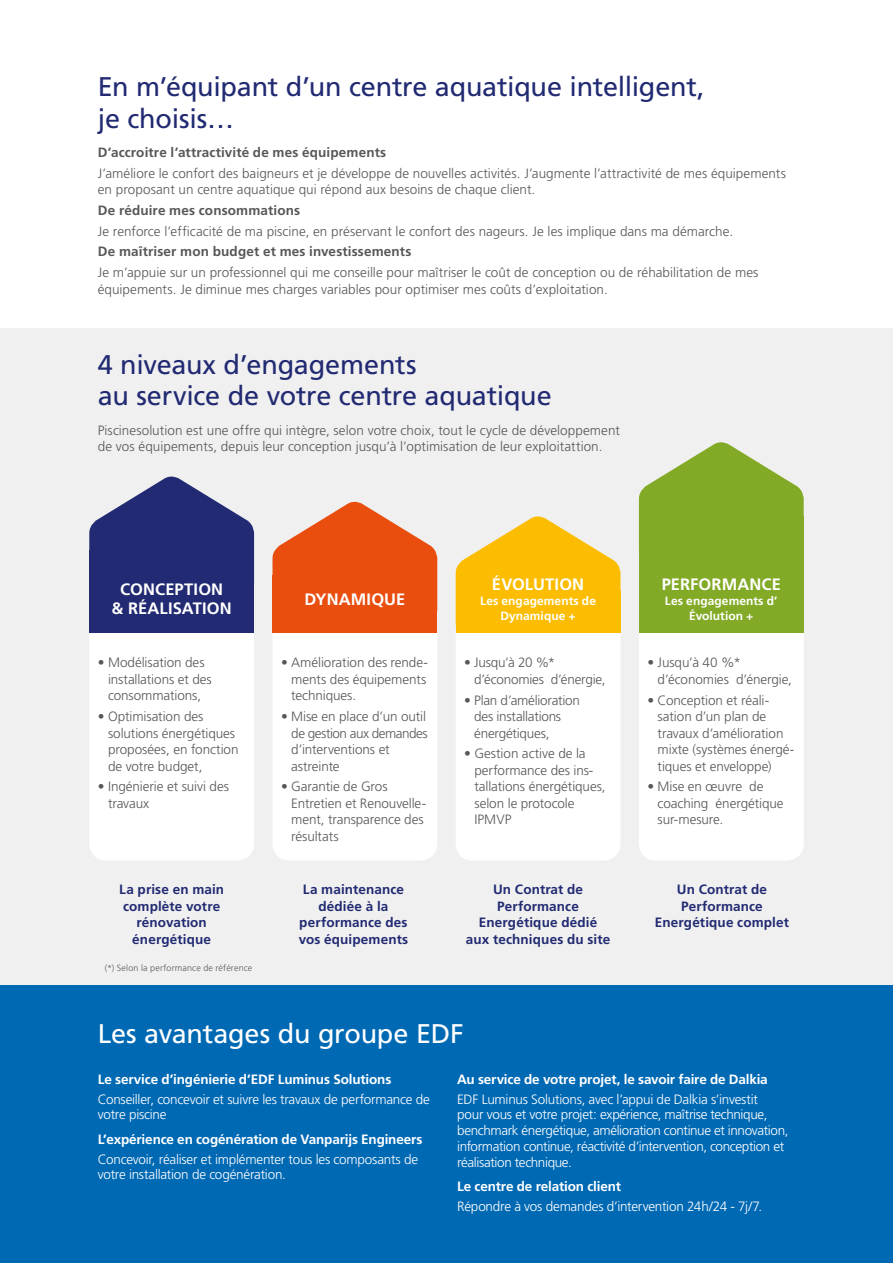
<style>
.page{position:relative;width:893px;height:1263px;background:#fff}
.page>*{position:absolute;margin:0;border:0;box-sizing:border-box;transform-origin:0 0}
.t1{font:27px/31.5px "Frutiger LT Std";letter-spacing:-.01em;color:#212a72}
.t2{font:27px "Frutiger LT Std";letter-spacing:-.01em;color:#fff}
.t3{font:700 16.5px/19.5px "Frutiger LT Std";letter-spacing:.005em;color:#fff;text-align:center}
.t4{font:300 13.5px/16.5px "Frutiger LT Std";letter-spacing:-.005em;color:#575756}
.t5{font:300 13.5px/15.8px "Frutiger LT Std";letter-spacing:-.025em;color:#fff}
.t6{font:700 13.5px/16.5px "Frutiger LT Std";letter-spacing:.01em;color:#212a72;text-align:center}
.t7{font:700 13.5px "Frutiger LT Std";letter-spacing:-.01em;color:#fff}
.t8{font:700 13.5px "Frutiger LT Std";letter-spacing:.01em;color:#575756}
.t9{font:700 12px/15px "Frutiger LT Std";letter-spacing:.005em;color:#fff;text-align:center}
.t10{font:300 9px "Frutiger LT Std";letter-spacing:.015em;color:#575756}
</style>
<div class="page">
<div style="left:0;top:328px;width:893px;height:657px;background:#f0f0f0"></div>
<div style="left:0;top:985px;width:893px;height:278px;background:#0069b4"></div>
<div style="left:89px;top:618px;width:165px;height:242px;background:#fff;border-radius:17px"></div>
<svg style="left:89px;top:476px;width:165px;height:74px"></svg>
<div style="left:89px;top:550px;width:165px;height:82px;background:#212a72"></div>
<div style="left:272px;top:618px;width:165px;height:242px;background:#fff;border-radius:17px"></div>
<svg style="left:272px;top:501px;width:165px;height:74px"></svg>
<div style="left:272px;top:575px;width:165px;height:57px;background:#e94e0f"></div>
<div style="left:456px;top:618px;width:164px;height:242px;background:#fff;border-radius:17px"></div>
<svg style="left:456px;top:516px;width:164px;height:74px"></svg>
<div style="left:456px;top:590px;width:164px;height:42px;background:#fcbd00"></div>
<div style="left:639px;top:618px;width:165px;height:242px;background:#fff;border-radius:17px"></div>
<svg style="left:639px;top:442px;width:165px;height:74px"></svg>
<div style="left:639px;top:516px;width:165px;height:116px;background:#83aa26"></div>
<h1 class="t1" style="left:98px;top:71px;width:608px">En m’équipant d’un centre aquatique intelligent, je choisis…</h1>
<p class="t8" style="left:98px;top:144px;width:290px">D’accroitre l’attractivité de mes équipements</p>
<p class="t4" style="left:98px;top:165px;width:690px">J’améliore le confort des baigneurs et je développe de nouvelles activités. J’augmente l’attractivité de mes équipements en proposant un centre aquatique qui répond aux besoins de chaque client.</p>
<p class="t8" style="left:98px;top:202px;width:204px">De réduire mes consommations</p>
<p class="t4" style="left:98px;top:223px;width:637px">Je renforce l’efficacité de ma piscine, en préservant le confort des nageurs. Je les implique dans ma démarche.</p>
<p class="t8" style="left:98px;top:244px;width:315px">De maîtriser mon budget et mes investissements</p>
<p class="t4" style="left:98px;top:264px;width:662px">Je m’appuie sur un professionnel qui me conseille pour maîtriser le coût de conception ou de réhabilitation de mes équipements. Je diminue mes charges variables pour optimiser mes coûts d’exploitation.</p>
<h1 class="t1" style="left:98px;top:349px;width:455px">4 niveaux d’engagements<br>au service de votre centre aquatique</h1>
<p class="t4" style="left:98px;top:422px;width:524px">Piscinesolution est une offre qui intègre, selon votre choix, tout le cycle de développement de vos équipements, depuis leur conception jusqu’à l’optimisation de leur exploitattion.</p>
<p class="t3" style="left:112px;top:579px;width:122px">CONCEPTION<br>&amp; RÉALISATION</p>
<p class="t4" style="left:108px;top:655px;width:105px;text-indent:-10px">• Modélisation des installations et des consommations,</p>
<p class="t4" style="left:108px;top:708px;width:132px;text-indent:-10px">• Optimisation des solutions énergétiques proposées, en fonction de votre budget,</p>
<p class="t4" style="left:108px;top:778px;width:123px;text-indent:-10px">• Ingénierie et suivi des travaux</p>
<p class="t3" style="left:304px;top:589px;width:103px">DYNAMIQUE</p>
<p class="t4" style="left:291px;top:655px;width:138px;text-indent:-10px">• Amélioration des rende&shy;ments des équipements techniques.</p>
<p class="t4" style="left:291px;top:708px;width:138px;text-indent:-10px">• Mise en place d’un outil de gestion aux demandes d’interventions et astreinte</p>
<p class="t4" style="left:291px;top:778px;width:136px;text-indent:-10px">• Garantie de Gros<br>Entretien et Renouvelle&shy;ment, transparence des résultats</p>
<p class="t3" style="left:492px;top:575px;width:94px">ÉVOLUTION</p>
<p class="t9" style="left:480px;top:594px;width:117px">Les engagements de<br>Dynamique +</p>
<p class="t4" style="left:474px;top:655px;width:133px;text-indent:-10px">• Jusqu’à 20 %* d’économies d’énergie,</p>
<p class="t4" style="left:474px;top:692px;width:107px;text-indent:-10px">• Plan d’amélioration des installations énergétiques,</p>
<p class="t4" style="left:474px;top:745px;width:133px;text-indent:-10px">• Gestion active de la performance des ins&shy;tallations énergétiques, selon le protocole<br>IPMVP</p>
<p class="t3" style="left:662px;top:575px;width:121px">PERFORMANCE</p>
<p class="t9" style="left:665px;top:594px;width:114px">Les engagements d’<br>Évolution +</p>
<p class="t4" style="left:658px;top:655px;width:136px;text-indent:-10px">• Jusqu’à 40 %* d’économies d’énergie,</p>
<p class="t4" style="left:658px;top:692px;width:138px;text-indent:-10px">• Conception et réali&shy;sation d’un plan de travaux d’amélioration mixte (systèmes énergé&shy;tiques et enveloppe)</p>
<p class="t4" style="left:658px;top:778px;width:128px;text-indent:-10px">• Mise en œuvre de coaching énergétique sur-mesure.</p>
<p class="t6" style="left:119px;top:881px;width:106px">La prise en main complète votre rénovation énergétique</p>
<p class="t6" style="left:299px;top:881px;width:111px">La maintenance dédiée à la performance des vos équipements</p>
<p class="t6" style="left:466px;top:881px;width:146px">Un Contrat de<br>Performance<br>Energétique dédié aux techniques du site</p>
<p class="t6" style="left:655px;top:881px;width:136px">Un Contrat de<br>Performance<br>Energétique complet</p>
<p class="t10" style="left:105px;top:963px;width:149px">(*) Selon la performance de référence</p>
<h1 class="t2" style="left:98px;top:1018px;width:367px">Les avantages du groupe EDF</h1>
<p class="t7" style="left:98px;top:1071px;width:295px">Le service d’ingénierie d’EDF Luminus Solutions</p>
<p class="t5" style="left:98px;top:1091px;width:334px">Conseiller, concevoir et suivre les travaux de performance de votre piscine</p>
<p class="t7" style="left:98px;top:1131px;width:326px">L’expérience en cogénération de Vanparijs Engineers</p>
<p class="t5" style="left:98px;top:1151px;width:322px">Concevoir, réaliser et implémenter tous les composants de votre installation de cogénération.</p>
<p class="t7" style="left:457px;top:1071px;width:312px">Au service de votre projet, le savoir faire de Dalkia</p>
<p class="t5" style="left:457px;top:1091px;width:333px">EDF Luminus Solutions, avec l’appui de Dalkia s’investit<br>pour vous et votre projet: expérience, maîtrise technique, benchmark énergétique, amélioration continue et innovation, information continue, réactivité d’intervention, conception et réalisation technique.</p>
<p class="t7" style="left:457px;top:1178px;width:165px">Le centre de relation client</p>
<p class="t5" style="left:457px;top:1199px;width:307px">Répondre à vos demandes d’intervention 24h/24 - 7j/7.</p>
</div>
